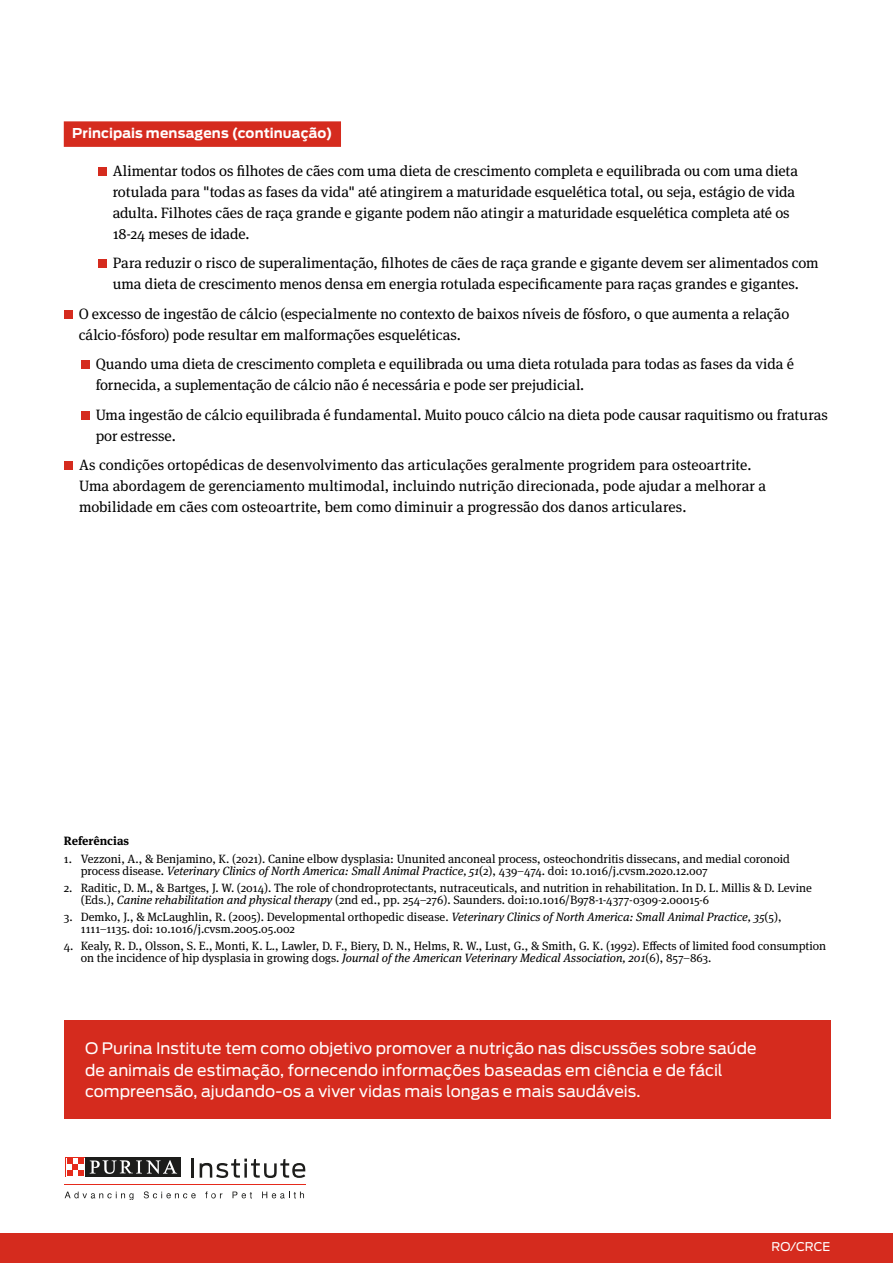
<style>
.page{position:relative;width:893px;height:1263px;background:#fff}
.page>*{position:absolute;margin:0;border:0;box-sizing:border-box;transform-origin:0 0}
.t1{font:15.75px/21.8px "Antenna";color:#fff}
.t2{font:15px/21px "Meta Serif Pro";letter-spacing:-.005em;color:#000}
.t3{font:700 13.5px "Antenna";letter-spacing:.005em;color:#fff}
.t4{font:12px/12px "Meta Serif Pro";color:#000}
.t5{font:700 12px "Meta Serif Pro";color:#000}
.t6{font:12px "Antenna";color:#fff}
.s1{font-style:italic}
</style>
<div class="page">
<div style="left:64px;top:121px;width:277px;height:26px;background:#d52b1e"></div>
<div style="left:98px;top:167px;width:8px;height:9px;background:#d52b1e"></div>
<div style="left:98px;top:260px;width:8px;height:8px;background:#d52b1e"></div>
<div style="left:64px;top:310px;width:8px;height:9px;background:#d52b1e"></div>
<div style="left:81px;top:361px;width:8px;height:8px;background:#d52b1e"></div>
<div style="left:81px;top:411px;width:8px;height:9px;background:#d52b1e"></div>
<div style="left:64px;top:462px;width:8px;height:8px;background:#d52b1e"></div>
<div style="left:0;top:1233px;width:893px;height:30px;background:#d52b1e"></div>
<hr style="left:65px;top:1184px;width:241px;height:1px;background:#e52a1b">
<svg style="left:192px;top:1158px;width:2px;height:19px"></svg>
<svg style="left:200px;top:1158px;width:105px;height:20px"></svg>
<svg style="left:65px;top:1191px;width:68px;height:9px"></svg>
<svg style="left:144px;top:1191px;width:52px;height:7px"></svg>
<svg style="left:205px;top:1191px;width:17px;height:7px"></svg>
<svg style="left:233px;top:1191px;width:19px;height:7px"></svg>
<svg style="left:262px;top:1191px;width:42px;height:7px"></svg>
<div style="left:65px;top:1157px;width:21px;height:20px;background:#1d1d1b"></div>
<svg style="left:65px;top:1157px;width:20px;height:20px"></svg>
<div style="left:86px;top:1157px;width:95px;height:20px;background:#1d1d1b"></div>
<svg style="left:90px;top:1160px;width:87px;height:14px"></svg>
<svg style="left:66px;top:1158px;width:18px;height:18px"></svg>
<svg style="left:67px;top:1158px;width:17px;height:17px"></svg>
<div style="left:64px;top:1020px;width:766px;height:99px;background:#d52b1e"></div>
<p class="t3" style="left:72px;top:124px;width:262px">Principais mensagens (continuação)</p>
<p class="t2" style="left:113px;top:159px;width:687px">Alimentar todos os filhotes de cães com uma dieta de crescimento completa e equilibrada ou com uma dieta rotulada para "todas as fases da vida" até atingirem a maturidade esquelética total, ou seja, estágio de vida adulta. Filhotes cães de raça grande e gigante podem não atingir a maturidade esquelética completa até os 18-24 meses de idade.</p>
<p class="t2" style="left:113px;top:252px;width:707px">Para reduzir o risco de superalimentação, filhotes de cães de raça grande e gigante devem ser alimentados com uma dieta de crescimento menos densa em energia rotulada especificamente para raças grandes e gigantes.</p>
<p class="t2" style="left:79px;top:302px;width:712px">O excesso de ingestão de cálcio (especialmente no contexto de baixos níveis de fósforo, o que aumenta a relação cálcio-fósforo) pode resultar em malformações esqueléticas.</p>
<p class="t2" style="left:96px;top:353px;width:700px">Quando uma dieta de crescimento completa e equilibrada ou uma dieta rotulada para todas as fases da vida é fornecida, a suplementação de cálcio não é necessária e pode ser prejudicial.</p>
<p class="t2" style="left:96px;top:403px;width:734px">Uma ingestão de cálcio equilibrada é fundamental. Muito pouco cálcio na dieta pode causar raquitismo ou fraturas por estresse.</p>
<p class="t2" style="left:79px;top:454px;width:689px">As condições ortopédicas de desenvolvimento das articulações geralmente progridem para osteoartrite.<br>Uma abordagem de gerenciamento multimodal, incluindo nutrição direcionada, pode ajudar a melhorar a mobilidade em cães com osteoartrite, bem como diminuir a progressão dos danos articulares.</p>
<p class="t5" style="left:64px;top:831px;width:67px">Referências</p>
<p class="t4" style="left:81px;top:852px;width:711px;text-indent:-17px">1. Vezzoni, A., &amp; Benjamino, K. (2021). Canine elbow dysplasia: Ununited anconeal process, osteochondritis dissecans, and medial coronoid process disease. <span class="s1">Veterinary Clinics of North America: Small Animal Practice, 51</span>(2), 439–474. doi: 10.1016/j.cvsm.2020.12.007</p>
<p class="t4" style="left:81px;top:881px;width:733px;text-indent:-17px">2. Raditic, D. M., &amp; Bartges, J. W. (2014). The role of chondroprotectants, nutraceuticals, and nutrition in rehabilitation. In D. L. Millis &amp; D. Levine (Eds.), <span class="s1">Canine rehabilitation and physical therapy</span> (2nd ed., pp. 254–276). Saunders. doi:10.1016/B978-1-4377-0309-2.00015-6</p>
<p class="t4" style="left:81px;top:910px;width:702px;text-indent:-17px">3. Demko, J., &amp; McLaughlin, R. (2005). Developmental orthopedic disease. <span class="s1">Veterinary Clinics of North America: Small Animal Practice, 35</span>(5),<br>1111–1135. doi: 10.1016/j.cvsm.2005.05.002</p>
<p class="t4" style="left:81px;top:940px;width:747px;text-indent:-17px">4. Kealy, R. D., Olsson, S. E., Monti, K. L., Lawler, D. F., Biery, D. N., Helms, R. W., Lust, G., &amp; Smith, G. K. (1992). Effects of limited food consumption on the incidence of hip dysplasia in growing dogs. <span class="s1">Journal of the American Veterinary Medical Association, 201</span>(6), 857–863.</p>
<p class="t1" style="left:85px;top:1037px;width:673px">O Purina Institute tem como objetivo promover a nutrição nas discussões sobre saúde de animais de estimação, fornecendo informações baseadas em ciência e de fácil compreensão, ajudando-os a viver vidas mais longas e mais saudáveis.</p>
<p class="t6" style="left:771px;top:1239px;width:60px">RO/CRCE</p>
</div>
